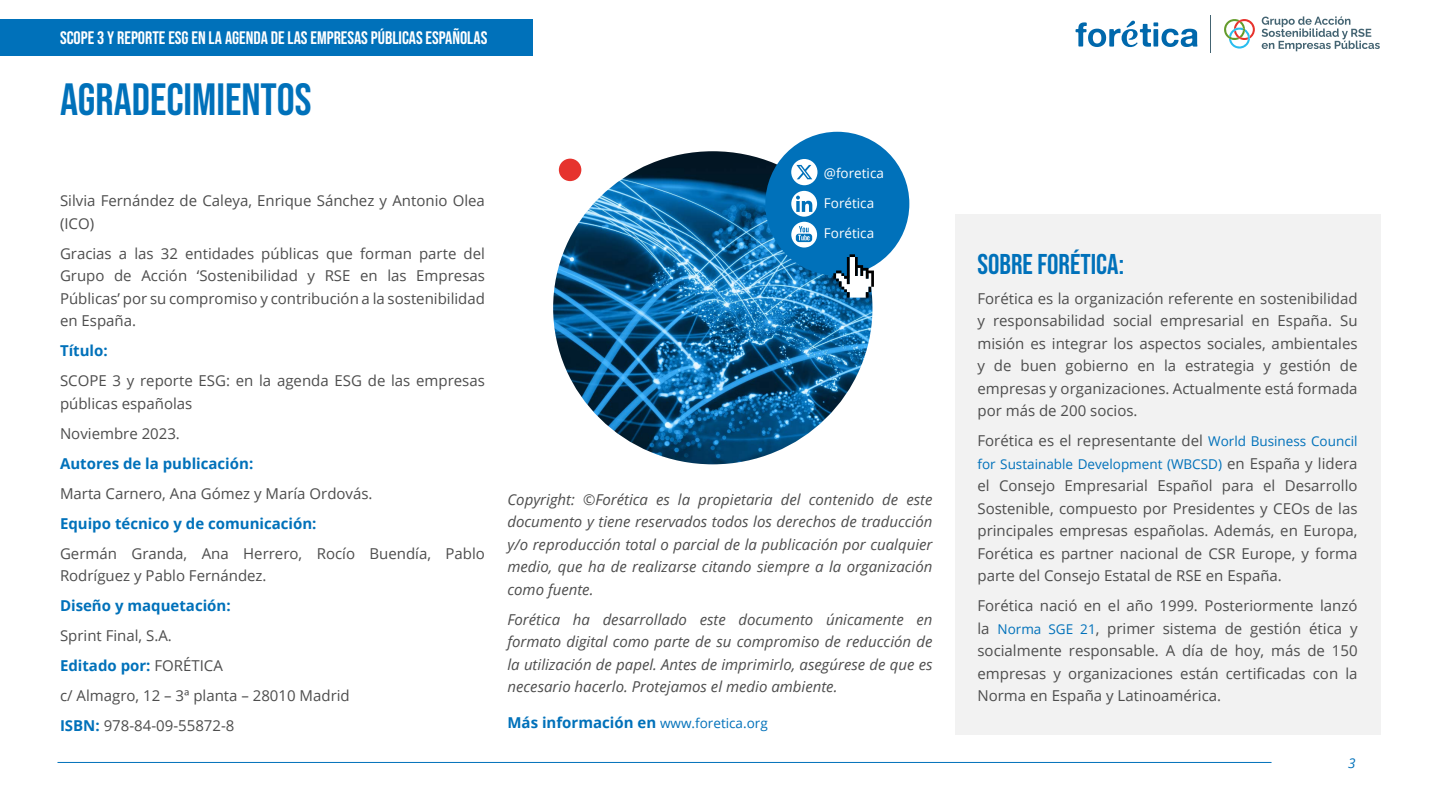
<style>
.page{position:relative;width:1440px;height:810px;background:#fff}
.page>*{position:absolute;margin:0;border:0;box-sizing:border-box;transform-origin:0 0}
.t1{font:45px "Bebas Neue";color:#0071ba}
.t2{font:28.5px "Bebas Neue";color:#0071ba}
.t3{font:18px "Bebas Neue";color:#fff}
.t4{font:15px/22.5px "Open Sans";color:#4d4d4d}
.t5{font:italic 15px/22.5px "Open Sans";color:#4d4d4d;text-align:justify}
.t6{font:700 15px "Open Sans";color:#0071ba}
.t7{font:13.5px "Open Sans";color:#0071ba}
.t8{font:13.5px "Open Sans";color:#fff}
.t9{font:italic 13.5px "Open Sans";color:#0071ba}
.s1{font-weight:700;color:#0071ba}
.s2{font-weight:400;font-size:13.5px}
.s3{font-size:13.5px;color:#0071ba}
.s4{font-size:15px;color:#4d4d4d}
</style>
<div class="page">
<div style="left:0;top:19px;width:532px;height:37px;background:#0071ba"></div>
<hr style="left:57px;top:762px;width:1215px;height:1px;background:#0071ba">
<svg style="left:1076px;top:21px;width:121px;height:26px"></svg>
<hr style="left:1210px;top:15px;width:1px;height:38px;background:#446472">
<svg style="left:1262px;top:16px;width:118px;height:35px"></svg>
<svg style="left:1224px;top:19px;width:31px;height:30px"></svg>
<div style="left:955px;top:214px;width:425px;height:521px;background:#f2f2f2"></div>
<img style="left:553px;top:151px;width:319px;height:313px">
<div style="left:559px;top:159px;width:22px;height:22px;background:#e6332e;border-radius:50%"></div>
<div style="left:765px;top:132px;width:144px;height:144px;background:#0071ba;border-radius:50%"></div>
<svg style="left:791px;top:191px;width:26px;height:57px"></svg>
<svg style="left:833px;top:254px;width:41px;height:44px"></svg>
<svg style="left:791px;top:159px;width:26px;height:26px"></svg>
<p class="t3" style="left:60px;top:28px;width:429px">SCOPE 3 Y REPORTE ESG EN LA AGENDA DE LAS EMPRESAS PÚBLICAS ESPAÑOLAS</p>
<h1 class="t1" style="left:60px;top:74px;width:253px">AGRADECIMIENTOS</h1>
<p class="t4" style="left:60px;top:189px;width:427px">Silvia Fernández de Caleya, Enrique Sánchez y Antonio Olea (ICO)</p>
<p class="t4" style="left:60px;top:242px;width:427px;text-align:justify">Gracias a las 32 entidades públicas que forman parte del Grupo de Acción ‘Sostenibilidad y RSE en las Empresas Públicas’ por su compromiso y contribución a la sostenibilidad en España.</p>
<p class="t6" style="left:60px;top:340px;width:49px">Título:</p>
<p class="t4" style="left:60px;top:369px;width:426px">SCOPE 3 y reporte ESG: en la agenda ESG de las empresas públicas españolas</p>
<p class="t4" style="left:60px;top:422px;width:121px">Noviembre 2023.</p>
<p class="t6" style="left:60px;top:453px;width:195px">Autores de la publicación:</p>
<p class="t4" style="left:60px;top:482px;width:314px">Marta Carnero, Ana Gómez y María Ordovás.</p>
<p class="t6" style="left:60px;top:513px;width:258px">Equipo técnico y de comunicación:</p>
<p class="t4" style="left:60px;top:542px;width:427px">Germán Granda, Ana Herrero, Rocío Buendía, Pablo<br>Rodríguez y Pablo Fernández.</p>
<p class="t6" style="left:60px;top:595px;width:172px">Diseño y maquetación:</p>
<p class="t4" style="left:60px;top:621px;width:291px;line-height:30px">Sprint Final, S.A.<br><span class="s1">Editado por:</span> FORÉTICA<br>c/ Almagro, 12 – 3ª planta – 28010 Madrid<br><span class="s1">ISBN:</span> 978-84-09-55872-8</p>
<p class="t8" style="left:824px;top:164px;width:62px">@foretica</p>
<p class="t8" style="left:824px;top:194px;width:52px">Forética</p>
<p class="t8" style="left:824px;top:224px;width:52px">Forética</p>
<p class="t5" style="left:507px;top:488px;width:427px">Copyright: ©Forética es la propietaria del contenido de este documento y tiene reservados todos los derechos de traducción y/o reproducción total o parcial de la publicación por cualquier medio, que ha de realizarse citando siempre a la organización como fuente.</p>
<p class="t5" style="left:507px;top:608px;width:427px">Forética ha desarrollado este documento únicamente en formato digital como parte de su compromiso de reducción de la utilización de papel. Antes de imprimirlo, asegúrese de que es necesario hacerlo. Protejamos el medio ambiente.</p>
<p class="t6" style="left:508px;top:712px;width:262px">Más información en <span class="s2">www.foretica.org</span></p>
<h2 class="t2" style="left:978px;top:248px;width:148px">SOBRE FORÉTICA:</h2>
<p class="t4" style="left:978px;top:287px;width:382px;text-align:justify">Forética es la organización referente en sostenibilidad y responsabilidad social empresarial en España. Su misión es integrar los aspectos sociales, ambientales y de buen gobierno en la estrategia y gestión de empresas y organizaciones. Actualmente está formada por más de 200 socios.</p>
<p class="t4" style="left:978px;top:429px;width:382px">Forética es el representante del <span class="s3">World Business Council</span></p>
<p class="t7" style="left:978px;top:455px;width:382px">for Sustainable Development (WBCSD) <span class="s4">en España y lidera</span></p>
<p class="t4" style="left:978px;top:474px;width:382px;text-align:justify">el Consejo Empresarial Español para el Desarrollo Sostenible, compuesto por Presidentes y CEOs de las principales empresas españolas. Además, en Europa, Forética es partner nacional de CSR Europe, y forma parte del Consejo Estatal de RSE en España.</p>
<p class="t4" style="left:978px;top:594px;width:382px;text-align:justify">Forética nació en el año 1999. Posteriormente lanzó la <span class="s3">Norma SGE 21</span>, primer sistema de gestión ética y socialmente responsable. A día de hoy, más de 150 empresas y organizaciones están certificadas con la Norma en España y Latinoamérica.</p>
<p class="t9" style="left:1348px;top:754px;width:9px">3</p>
</div>
